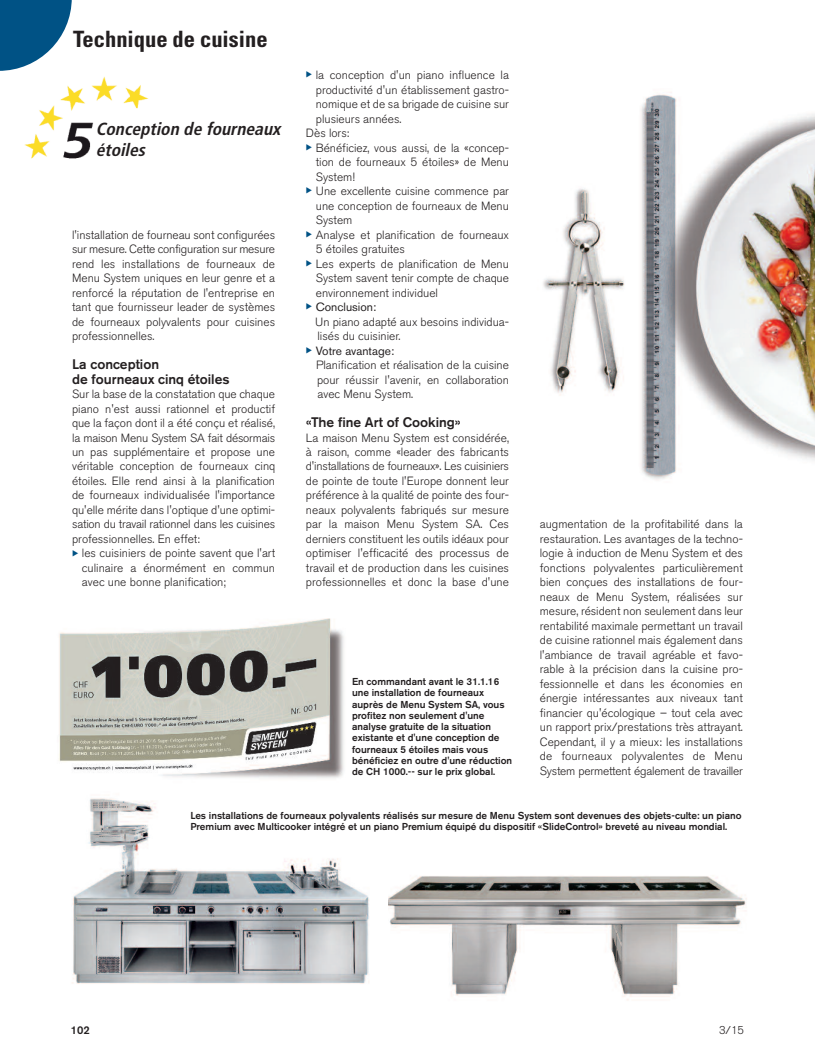
<style>
.page{position:relative;width:815px;height:1063px;background:#fff}
.page>*{position:absolute;margin:0;border:0;box-sizing:border-box;transform-origin:0 0}
.t1{font:700 condensed 22.5px "Univers";color:#231f20}
.t2{font:italic 700 condensed 17.5px/21px "Frutiger";color:#231f20}
.t3{font:500 13.75px/14.5px "Akzidenz Grotesk BE";color:#231f20}
.t4{font:300 11.88px/14.5px "Akzidenz Grotesk BE";color:#231f20;text-align:justify}
.t5{font:300 11.25px "Akzidenz Grotesk BE";color:#231f20}
.t6{font:500 11.25px "Akzidenz Grotesk BE";color:#231f20}
.t7{font:500 10px/11.2px "Akzidenz Grotesk BE";color:#231f20}
.s1{font-weight:400}
</style>
<div class="page">
<svg style="left:0;top:0;width:72px;height:71px"></svg>
<img style="left:59px;top:618px;width:285px;height:160px">
<img style="left:24px;top:76px;width:125px;height:83px">
<img style="left:388px;top:875px;width:359px;height:126px">
<img style="left:72px;top:798px;width:297px;height:186px">
<img style="left:543px;top:94px;width:272px;height:386px">
<svg style="left:91px;top:106px;width:58px;height:53px"></svg>
<h1 class="t1" style="left:73px;top:31px;width:196px">Technique de cuisine</h1>
<p class="t4" style="left:306px;top:69px;width:205px"><sup>◆</sup> la conception d'un piano influence la</p>
<p class="t4" style="left:316px;top:83px;width:195px">productivité d'un établissement gastro-</p>
<p class="t4" style="left:316px;top:98px;width:195px">nomique et de sa brigade de cuisine sur</p>
<p class="t4" style="left:316px;top:112px;width:87px">plusieurs années.</p>
<p class="t4" style="left:306px;top:127px;width:45px">Dès lors:</p>
<p class="t4" style="left:316px;top:141px;width:195px;text-indent:-10px"><sup>◆</sup> Bénéficiez, vous aussi, de la «concep&shy;tion de fourneaux 5 étoiles» de Menu System!</p>
<p class="t4" style="left:316px;top:185px;width:195px;text-indent:-10px"><sup>◆</sup> Une excellente cuisine commence par une conception de fourneaux de Menu System</p>
<p class="t4" style="left:316px;top:228px;width:195px;text-indent:-10px"><sup>◆</sup> Analyse et planification de fourneaux<br>5 étoiles gratuites</p>
<p class="t4" style="left:316px;top:257px;width:195px;text-indent:-10px"><sup>◆</sup> Les experts de planification de Menu System savent tenir compte de chaque environnement individuel</p>
<p class="t4" style="left:315px;top:301px;width:195px;text-align:left;text-indent:-9px"><sup>◆</sup> <span class="s1">Conclusion:<br></span>Un piano adapté aux besoins individua&shy;lisés du cuisinier.</p>
<p class="t4" style="left:316px;top:344px;width:194px;text-align:left;text-indent:-10px"><sup>◆</sup> <span class="s1">Votre avantage:<br></span>Planification et réalisation de la cuisine pour réussir l'avenir, en collaboration avec Menu System.</p>
<p class="t3" style="left:306px;top:416px;width:156px">«The fine Art of Cooking»</p>
<p class="t4" style="left:306px;top:431px;width:205px">La maison Menu System est considérée, à raison, comme «leader des fabricants d'installations de fourneaux». Les cuisiniers de pointe de toute l'Europe donnent leur préférence à la qualité de pointe des four&shy;neaux polyvalents fabriqués sur mesure par la maison Menu System SA. Ces derniers constituent les outils idéaux pour optimiser l'efficacité des processus de travail et de production dans les cuisines professionnelles et donc la base d'une</p>
<h2 class="t2" style="left:96px;top:120px;width:190px">Conception de fourneaux étoiles</h2>
<p class="t4" style="left:72px;top:228px;width:205px">l'installation de fourneau sont configurées sur mesure. Cette configuration sur mesure rend les installations de fourneaux de Menu System uniques en leur genre et a renforcé la réputation de l'entreprise en tant que fournisseur leader de systèmes de fourneaux polyvalents pour cuisines professionnelles.</p>
<p class="t3" style="left:72px;top:358px;width:159px">La conception<br>de fourneaux cinq étoiles</p>
<p class="t4" style="left:72px;top:388px;width:205px">Sur la base de la constatation que chaque piano n'est aussi rationnel et productif que la façon dont il a été conçu et réalisé, la maison Menu System SA fait désormais un pas supplémentaire et propose une véritable conception de fourneaux cinq étoiles. Elle rend ainsi à la planification de fourneaux individualisée l'importance qu'elle mérite dans l'optique d'une optimi&shy;sation du travail rationnel dans les cuisines professionnelles. En effet:</p>
<p class="t4" style="left:82px;top:547px;width:195px;text-indent:-10px"><sup>◆</sup> les cuisiniers de pointe savent que l'art culinaire a énormément en commun avec une bonne planification;</p>
<p class="t4" style="left:540px;top:518px;width:205px">augmentation de la profitabilité dans la restauration. Les avantages de la techno&shy;logie à induction de Menu System et des fonctions polyvalentes particulièrement bien conçues des installations de four&shy;neaux de Menu System, réalisées sur mesure, résident non seulement dans leur rentabilité maximale permettant un travail de cuisine rationnel mais également dans l'ambiance de travail agréable et favo&shy;rable à la précision dans la cuisine pro&shy;fessionnelle et dans les économies en énergie intéressantes aux niveaux tant financier qu'écologique – tout cela avec un rapport prix/prestations très attrayant.<br>Cependant, il y a mieux: les installations de fourneaux polyvalentes de Menu System permettent également de travailler</p>
<p class="t7" style="left:352px;top:677px;width:162px">En commandant avant le 31.1.16 une installation de fourneaux auprès de Menu System SA, vous profitez non seulement d'une analyse gratuite de la situation existante et d'une conception de fourneaux 5 étoiles mais vous bénéficiez en outre d'une réduction de CH 1000.-- sur le prix global.</p>
<p class="t7" style="left:190px;top:811px;width:553px">Les installations de fourneaux polyvalents réalisés sur mesure de Menu System sont devenues des objets-culte: un piano<br>Premium avec Multicooker intégré et un piano Premium équipé du dispositif «SlideControl» breveté au niveau mondial.</p>
<p class="t6" style="left:71px;top:1026px;width:20px">102</p>
<p class="t5" style="left:719px;top:1026px;width:27px">3/15</p>
</div>
